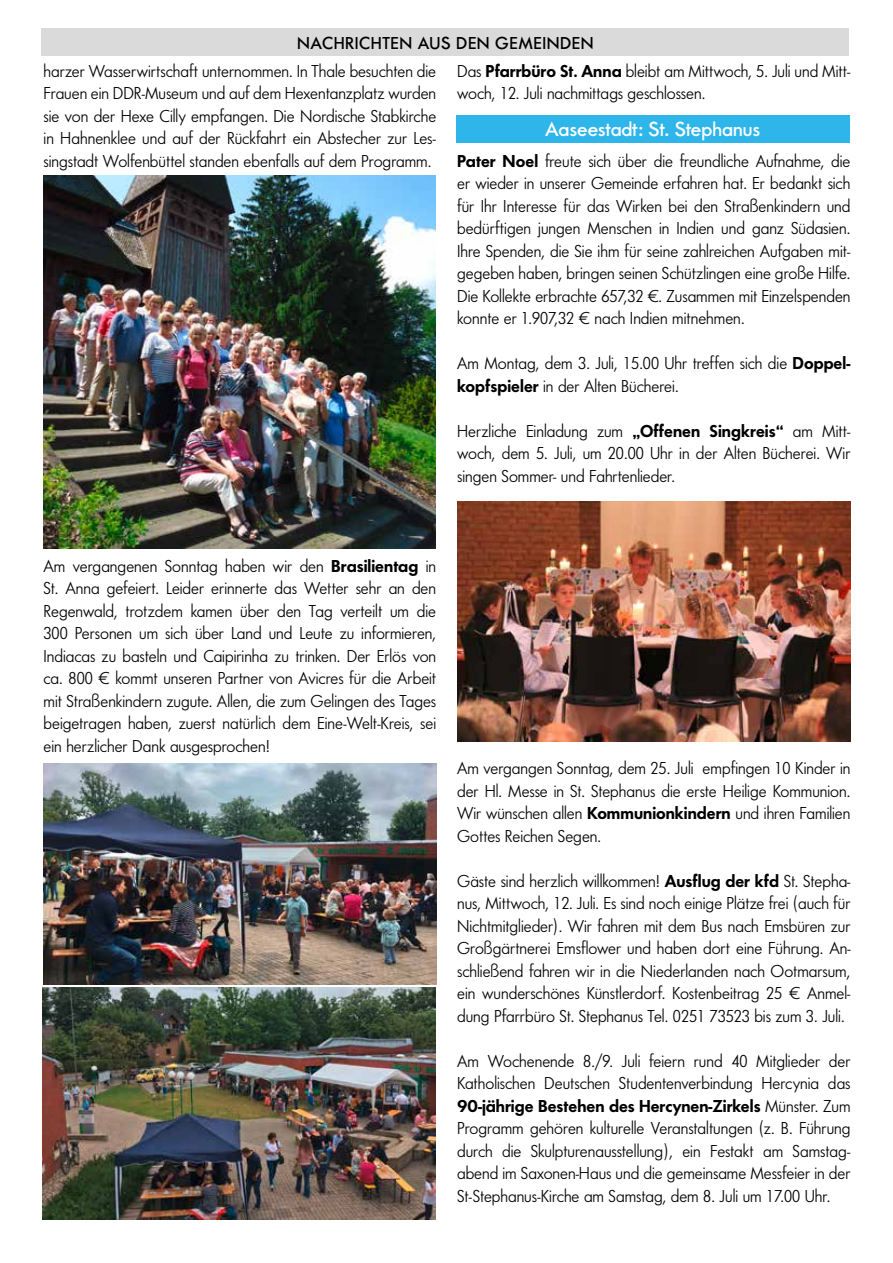
<style>
.page{position:relative;width:893px;height:1263px;background:#fff}
.page>*{position:absolute;margin:0;border:0;box-sizing:border-box;transform-origin:0 0}
.t1{font:500 21px "Futura No 2 D";color:#fff}
.t2{font:18px/22.5px "Futura No 2 D Boo";color:#000;text-align:justify}
.t3{font:18px "Futura No 2 D Dem Bol";color:#000}
.t4{font:500 18px "Futura No 2 D";letter-spacing:.03em;color:#000}
.s1{font-family:"Futura No 2 D Dem Bol"}
.s2{font-family:"Futura No 2 D Boo"}
</style>
<div class="page">
<img style="left:44px;top:175px;width:392px;height:373px">
<img style="left:43px;top:987px;width:393px;height:232px">
<img style="left:44px;top:763px;width:392px;height:222px">
<div style="left:456px;top:115px;width:393px;height:28px;background:#2eb5e9"></div>
<div style="left:41px;top:29px;width:808px;height:27px;background:#dadada"></div>
<img style="left:457px;top:502px;width:393px;height:239px">
<p class="t4" style="left:297px;top:32px;width:298px">NACHRICHTEN AUS DEN GEMEINDEN</p>
<p class="t2" style="left:44px;top:59px;width:394px">harzer Wasserwirtschaft unternommen. In Thale besuchten die Frauen ein DDR-Museum und auf dem Hexentanzplatz wurden sie von der Hexe Cilly empfangen. Die Nordische Stabkirche in Hahnenklee und auf der Rückfahrt ein Abstecher zur Les&shy;singstadt Wolfenbüttel standen ebenfalls auf dem Programm.</p>
<p class="t2" style="left:457px;top:59px;width:395px">Das <span class="s1">Pfarrbüro St. Anna</span> bleibt am Mittwoch, 5. Juli und Mitt&shy;woch, 12. Juli nachmittags geschlossen.</p>
<p class="t1" style="left:545px;top:117px;width:217px">Aaseestadt: St. Stephanus</p>
<p class="t2" style="left:457px;top:149px;width:395px"><span class="s1">Pater Noel</span> freute sich über die freundliche Aufnahme, die er wieder in unserer Gemeinde erfahren hat. Er bedankt sich für Ihr Interesse für das Wirken bei den Straßenkindern und bedürftigen jungen Menschen in Indien und ganz Südasien.<br>Ihre Spenden, die Sie ihm für seine zahlreichen Aufgaben mit&shy;gegeben haben, bringen seinen Schützlingen eine große Hilfe.<br>Die Kollekte erbrachte 657,32 €. Zusammen mit Einzelspenden konnte er 1.907,32 € nach Indien mitnehmen.</p>
<p class="t2" style="left:457px;top:352px;width:395px">Am Montag, dem 3. Juli, 15.00 Uhr treffen sich die <span class="s1">Doppel&shy;kopfspieler</span> in der Alten Bücherei.</p>
<p class="t2" style="left:457px;top:419px;width:395px">Herzliche Einladung zum <span class="s1">„Offenen Singkreis“</span> am Mitt&shy;woch, dem 5. Juli, um 20.00 Uhr in der Alten Bücherei. Wir singen Sommer- und Fahrtenlieder.</p>
<p class="t2" style="left:44px;top:554px;width:394px">Am vergangenen Sonntag haben wir den <span class="s1">Brasilientag</span> in St. Anna gefeiert. Leider erinnerte das Wetter sehr an den Regenwald, trotzdem kamen über den Tag verteilt um die 300 Personen um sich über Land und Leute zu informieren, Indiacas zu basteln und Caipirinha zu trinken. Der Erlös von ca. 800 € kommt unseren Partner von Avicres für die Arbeit mit Straßenkindern zugute. Allen, die zum Gelingen des Tages beigetragen haben, zuerst natürlich dem Eine-Welt-Kreis, sei ein herzlicher Dank ausgesprochen!</p>
<p class="t2" style="left:457px;top:757px;width:395px">Am vergangen Sonntag, dem 25. Juli empfingen 10 Kinder in der Hl. Messe in St. Stephanus die erste Heilige Kommunion.<br>Wir wünschen allen <span class="s1">Kommunionkindern</span> und ihren Familien Gottes Reichen Segen.</p>
<p class="t2" style="left:457px;top:869px;width:395px">Gäste sind herzlich willkommen! <span class="s1">Ausflug der kfd</span> St. Stepha&shy;nus, Mittwoch, 12. Juli. Es sind noch einige Plätze frei (auch für Nichtmitglieder). Wir fahren mit dem Bus nach Emsbüren zur Großgärtnerei Emsflower und haben dort eine Führung. An&shy;schließend fahren wir in die Niederlanden nach Ootmarsum, ein wunderschönes Künstlerdorf. Kostenbeitrag 25 € Anmel&shy;dung Pfarrbüro St. Stephanus Tel. 0251 73523 bis zum 3. Juli.</p>
<p class="t2" style="left:457px;top:1049px;width:395px">Am Wochenende 8./9. Juli feiern rund 40 Mitglieder der<br>Katholischen Deutschen Studentenverbindung Hercynia das</p>
<p class="t3" style="left:457px;top:1095px;width:395px">90-jährige Bestehen des Hercynen-Zirkels <span class="s2">Münster. Zum</span></p>
<p class="t2" style="left:457px;top:1117px;width:395px">Programm gehören kulturelle Veranstaltungen (z. B. Führung durch die Skulpturenausstellung), ein Festakt am Samstag&shy;abend im Saxonen-Haus und die gemeinsame Messfeier in der St-Stephanus-Kirche am Samstag, dem 8. Juli um 17.00 Uhr.</p>
</div>
